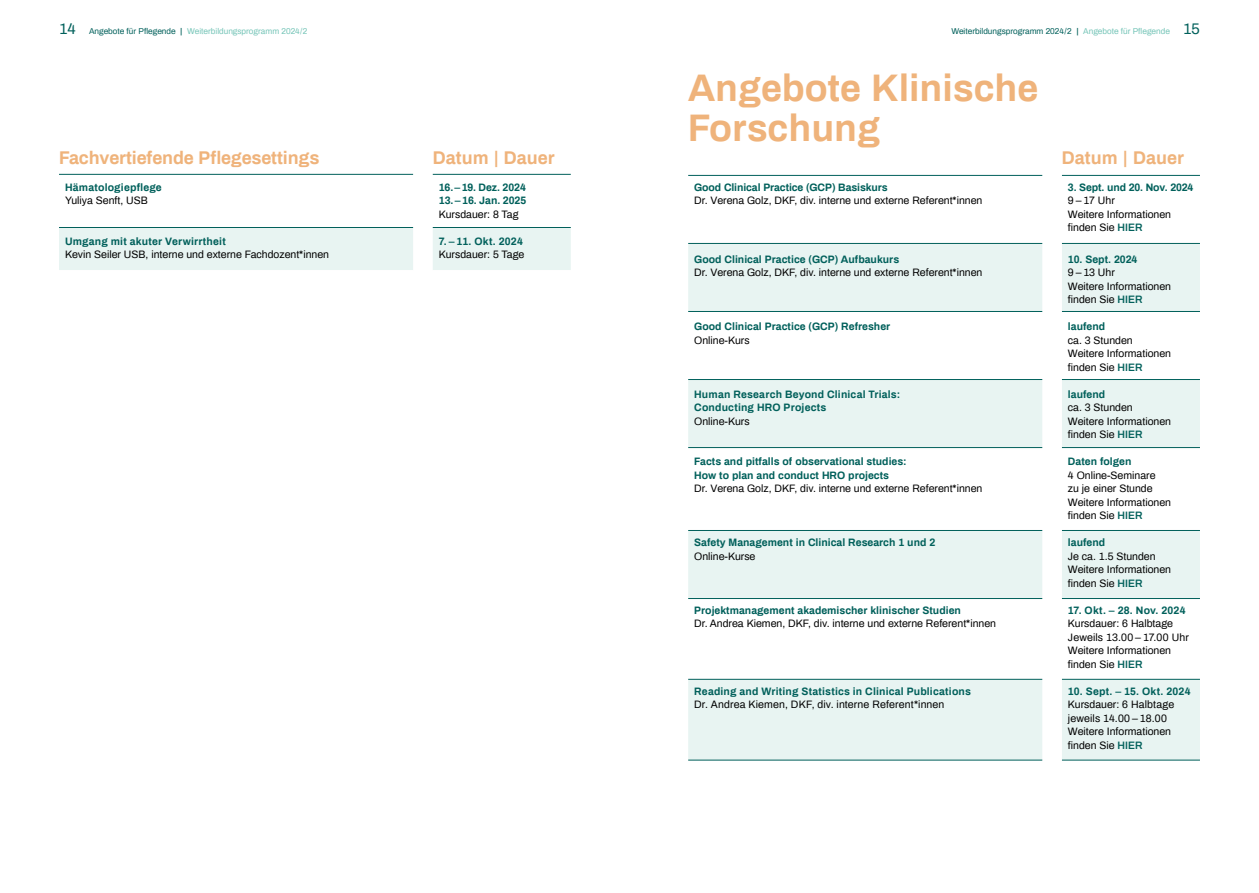
<style>
.page{position:relative;width:1259px;height:893px;background:#fff}
.page>*{position:absolute;margin:0;border:0;box-sizing:border-box;transform-origin:0 0}
.Haupttitel_-_AR_B_25Pt_28Pt_Weinrot{font:700 37.5px/40.5px "Archivo";color:#efb37b}
.Tabelle_Titel___AR_B_12Pt_12pt_Weinrot{font:700 18px "Archivo";letter-spacing:-.01em;color:#efb37b}
.Tabelle_Titel___AR_B_12Pt_12pt_Weinrot_r{font:700 18px "Archivo";color:#efb37b}
.Tabelle_Lauftext___AR_R_7Pt_9pt{font:10.5px "Archivo";color:#000}
.Tabelle_Titel___AR_B_7Pt_9pt_Pink{font:700 10.5px/13.5px "Archivo";color:#01605b}
.Tabelle_Lauftext___AR_R_7Pt_9pt_rechtsbü{font:10.5px/13.5px "Archivo";color:#000}
.Tabelle_Titel___AR_B_7Pt_9pt_Pink-2{font:10.5px/13.5px "Archivo";color:#000}
.Tabelle_Lauftext___AR_R_7Pt_9pt-2{font:700 10.5px/13.5px "Archivo";letter-spacing:.015em;color:#01605b}
.Tabelle_Lauftext___AR_R_7Pt_9pt_rechtsbü-2{font:700 10.5px "Archivo";letter-spacing:.025em;color:#01605b}
.t1{font:8.25px "Archivo";color:#76c5b8}
.t2{font:8.25px "Archivo";color:#01605b}
.s1{font-size:15px;color:#01605b}
.s2{color:#01605b}
.s3{font-weight:700;color:#01605b}
.s4{font-weight:700}
.s5{color:#76c5b8}
.s6{font-size:15px}
.s7{font-weight:600;color:#01605b}
</style>
<div class="page">
<div style="left:59px;top:227px;width:512px;height:43px;background:#e8f4f2"></div>
<hr style="left:59px;top:227px;width:354px;height:1px;background:#01605b">
<hr style="left:433px;top:227px;width:138px;height:1px;background:#01605b">
<hr style="left:59px;top:174px;width:354px;height:1px;background:#01605b">
<hr style="left:433px;top:174px;width:138px;height:1px;background:#01605b">
<svg style="left:688px;top:243px;width:512px;height:517px;fill:#e8f4f2"></svg>
<hr style="left:688px;top:175px;width:354px;height:1px;background:#01605b">
<hr style="left:1062px;top:175px;width:138px;height:1px;background:#01605b">
<hr style="left:688px;top:243px;width:354px;height:1px;background:#01605b">
<hr style="left:1062px;top:243px;width:138px;height:1px;background:#01605b">
<hr style="left:688px;top:311px;width:354px;height:1px;background:#01605b">
<hr style="left:1062px;top:311px;width:138px;height:1px;background:#01605b">
<hr style="left:688px;top:379px;width:354px;height:1px;background:#01605b">
<hr style="left:1062px;top:379px;width:138px;height:1px;background:#01605b">
<hr style="left:688px;top:447px;width:354px;height:1px;background:#01605b">
<hr style="left:1062px;top:447px;width:138px;height:1px;background:#01605b">
<hr style="left:688px;top:530px;width:354px;height:1px;background:#01605b">
<hr style="left:688px;top:598px;width:354px;height:1px;background:#01605b">
<hr style="left:688px;top:679px;width:354px;height:1px;background:#01605b">
<hr style="left:688px;top:760px;width:354px;height:1px;background:#01605b">
<hr style="left:1062px;top:530px;width:138px;height:1px;background:#01605b">
<hr style="left:1062px;top:598px;width:138px;height:1px;background:#01605b">
<hr style="left:1062px;top:679px;width:138px;height:1px;background:#01605b">
<hr style="left:1062px;top:760px;width:138px;height:1px;background:#01605b">
<p class="t1" style="left:59px;top:25px;width:250px"><span class="s1">14</span> <span class="s2">Angebote für Pflegende</span> <span class="s3">|</span> Weiterbildungsprogramm 2024/2</p>
<p class="t2" style="left:951px;top:26px;width:250px">Weiterbildungsprogramm 2024/2 <span class="s4">|</span> <span class="s5">Angebote für Pflegende</span> <span class="s6">15</span></p>
<p class="Tabelle_Titel___AR_B_12Pt_12pt_Weinrot" style="left:59px;top:144px;width:262px">Fachvertiefende Pflegesettings</p>
<p class="Tabelle_Titel___AR_B_12Pt_12pt_Weinrot_r" style="left:433px;top:144px;width:124px">Datum | Dauer</p>
<p class="Tabelle_Lauftext___AR_R_7Pt_9pt-2" style="left:65px;top:180px;width:98px">Hämatologiepflege</p>
<p class="Tabelle_Lauftext___AR_R_7Pt_9pt" style="left:65px;top:193px;width:84px">Yuliya Senft, USB</p>
<p class="Tabelle_Titel___AR_B_7Pt_9pt_Pink" style="left:439px;top:180px;width:89px">16. – 19. Dez. 2024</p>
<p class="Tabelle_Titel___AR_B_7Pt_9pt_Pink" style="left:439px;top:194px;width:89px">13. – 16. Jan. 2025</p>
<p class="Tabelle_Lauftext___AR_R_7Pt_9pt_rechtsbü" style="left:439px;top:207px;width:81px">Kursdauer: 8 Tag</p>
<p class="Tabelle_Lauftext___AR_R_7Pt_9pt-2" style="left:65px;top:234px;width:162px">Umgang mit akuter Verwirrtheit</p>
<p class="Tabelle_Lauftext___AR_R_7Pt_9pt" style="left:65px;top:247px;width:265px">Kevin Seiler USB, interne und externe Fachdozent*innen</p>
<p class="Tabelle_Lauftext___AR_R_7Pt_9pt_rechtsbü-2" style="left:439px;top:233px;width:86px">7. – 11. Okt. 2024</p>
<p class="Tabelle_Lauftext___AR_R_7Pt_9pt_rechtsbü" style="left:439px;top:247px;width:87px">Kursdauer: 5 Tage</p>
<p class="Haupttitel_-_AR_B_25Pt_28Pt_Weinrot" style="left:688px;top:66px;width:352px">Angebote Klinische<br>Forschung</p>
<p class="Tabelle_Titel___AR_B_12Pt_12pt_Weinrot_r" style="left:1062px;top:144px;width:124px">Datum | Dauer</p>
<p class="Tabelle_Titel___AR_B_7Pt_9pt_Pink" style="left:694px;top:180px;width:195px">Good Clinical Practice (GCP) Basiskurs</p>
<p class="Tabelle_Lauftext___AR_R_7Pt_9pt" style="left:694px;top:193px;width:290px">Dr. Verena Golz, DKF, div. interne und externe Referent*innen</p>
<p class="Tabelle_Titel___AR_B_7Pt_9pt_Pink" style="left:1068px;top:180px;width:127px">3. Sept. und 20. Nov. 2024</p>
<p class="Tabelle_Lauftext___AR_R_7Pt_9pt_rechtsbü" style="left:1068px;top:193px;width:48px">9 – 17 Uhr</p>
<p class="Tabelle_Lauftext___AR_R_7Pt_9pt_rechtsbü" style="left:1068px;top:207px;width:105px">Weitere Informationen finden Sie <span class="s7">HIER</span></p>
<p class="Tabelle_Titel___AR_B_7Pt_9pt_Pink" style="left:694px;top:252px;width:206px">Good Clinical Practice (GCP) Aufbaukurs</p>
<p class="Tabelle_Lauftext___AR_R_7Pt_9pt" style="left:694px;top:265px;width:290px">Dr. Verena Golz, DKF, div. interne und externe Referent*innen</p>
<p class="Tabelle_Titel___AR_B_7Pt_9pt_Pink" style="left:1068px;top:252px;width:71px">10. Sept. 2024</p>
<p class="Tabelle_Lauftext___AR_R_7Pt_9pt_rechtsbü" style="left:1068px;top:265px;width:48px">9 – 13 Uhr</p>
<p class="Tabelle_Lauftext___AR_R_7Pt_9pt_rechtsbü" style="left:1068px;top:279px;width:105px">Weitere Informationen finden Sie <span class="s7">HIER</span></p>
<p class="Tabelle_Titel___AR_B_7Pt_9pt_Pink" style="left:694px;top:320px;width:198px">Good Clinical Practice (GCP) Refresher</p>
<p class="Tabelle_Lauftext___AR_R_7Pt_9pt" style="left:694px;top:332px;width:57px">Online-Kurs</p>
<p class="Tabelle_Titel___AR_B_7Pt_9pt_Pink" style="left:1068px;top:320px;width:39px">laufend</p>
<p class="Tabelle_Titel___AR_B_7Pt_9pt_Pink-2" style="left:1068px;top:333px;width:105px">ca. 3 Stunden<br>Weitere Informationen finden Sie <span class="s7">HIER</span></p>
<p class="Tabelle_Lauftext___AR_R_7Pt_9pt-2" style="left:694px;top:387px;width:207px">Human Research Beyond Clinical Trials:<br>Conducting HRO Projects</p>
<p class="Tabelle_Lauftext___AR_R_7Pt_9pt" style="left:694px;top:413px;width:57px">Online-Kurs</p>
<p class="Tabelle_Titel___AR_B_7Pt_9pt_Pink" style="left:1068px;top:387px;width:39px">laufend</p>
<p class="Tabelle_Titel___AR_B_7Pt_9pt_Pink-2" style="left:1068px;top:400px;width:105px">ca. 3 Stunden<br>Weitere Informationen finden Sie <span class="s7">HIER</span></p>
<p class="Tabelle_Titel___AR_B_7Pt_9pt_Pink" style="left:694px;top:455px;width:214px">Facts and pitfalls of observational studies:<br>How to plan and conduct HRO projects</p>
<p class="Tabelle_Lauftext___AR_R_7Pt_9pt" style="left:694px;top:481px;width:290px">Dr. Verena Golz, DKF, div. interne und externe Referent*innen</p>
<p class="Tabelle_Titel___AR_B_7Pt_9pt_Pink" style="left:1068px;top:455px;width:65px">Daten folgen</p>
<p class="Tabelle_Titel___AR_B_7Pt_9pt_Pink-2" style="left:1068px;top:468px;width:105px">4 Online-Seminare<br>zu je einer Stunde<br>Weitere Informationen finden Sie <span class="s7">HIER</span></p>
<p class="Tabelle_Titel___AR_B_7Pt_9pt_Pink" style="left:694px;top:536px;width:242px">Safety Management in Clinical Research 1 und 2</p>
<p class="Tabelle_Lauftext___AR_R_7Pt_9pt" style="left:694px;top:548px;width:63px">Online-Kurse</p>
<p class="Tabelle_Titel___AR_B_7Pt_9pt_Pink" style="left:1068px;top:536px;width:39px">laufend</p>
<p class="Tabelle_Titel___AR_B_7Pt_9pt_Pink-2" style="left:1068px;top:549px;width:105px">Je ca. 1.5 Stunden<br>Weitere Informationen finden Sie <span class="s7">HIER</span></p>
<p class="Tabelle_Titel___AR_B_7Pt_9pt_Pink" style="left:694px;top:603px;width:268px">Projektmanagement akademischer klinischer Studien</p>
<p class="Tabelle_Lauftext___AR_R_7Pt_9pt" style="left:694px;top:616px;width:303px">Dr. Andrea Kiemen, DKF, div. interne und externe Referent*innen</p>
<p class="Tabelle_Lauftext___AR_R_7Pt_9pt_rechtsbü-2" style="left:1068px;top:602px;width:119px">17. Okt. – 28. Nov. 2024</p>
<p class="Tabelle_Lauftext___AR_R_7Pt_9pt_rechtsbü" style="left:1068px;top:616px;width:107px">Kursdauer: 6 Halbtage</p>
<p class="Tabelle_Lauftext___AR_R_7Pt_9pt_rechtsbü" style="left:1068px;top:630px;width:122px">Jeweils 13.00 – 17.00 Uhr<br>Weitere Informationen finden Sie <span class="s7">HIER</span></p>
<p class="Tabelle_Lauftext___AR_R_7Pt_9pt-2" style="left:694px;top:684px;width:278px">Reading and Writing Statistics in Clinical Publications</p>
<p class="Tabelle_Lauftext___AR_R_7Pt_9pt" style="left:694px;top:697px;width:252px">Dr. Andrea Kiemen, DKF, div. interne Referent*innen</p>
<p class="Tabelle_Lauftext___AR_R_7Pt_9pt_rechtsbü-2" style="left:1068px;top:683px;width:124px">10. Sept. – 15. Okt. 2024</p>
<p class="Tabelle_Lauftext___AR_R_7Pt_9pt_rechtsbü" style="left:1068px;top:697px;width:108px">Kursdauer: 6 Halbtage jeweils 14.00 – 18.00<br>Weitere Informationen finden Sie <span class="s7">HIER</span></p>
</div>
